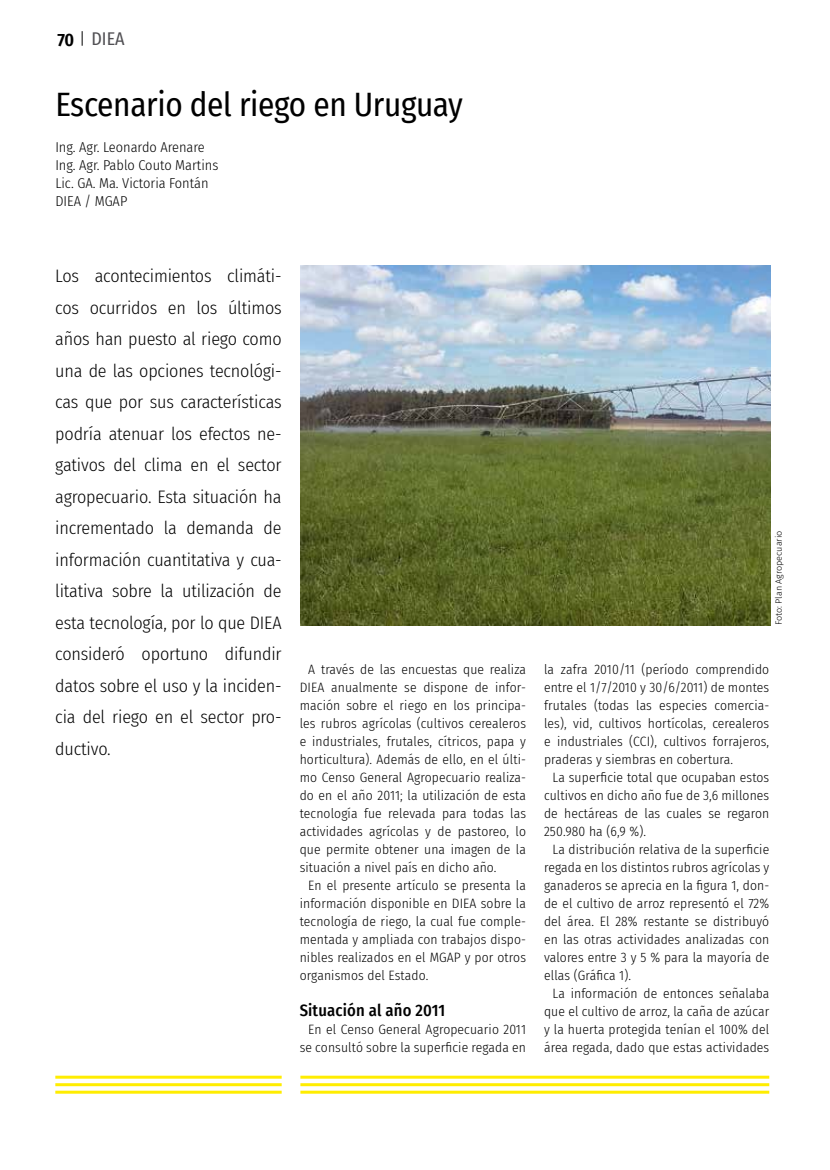
<style>
.page{position:relative;width:830px;height:1170px;background:#fff}
.page>*{position:absolute;margin:0;border:0;box-sizing:border-box;transform-origin:0 0}
.t1{font:33px "Fira Sans Condensed";letter-spacing:-.01em;color:#000}
.t2{font:300 18px/31.5px "Fira Sans Condensed";letter-spacing:-.01em;color:#000;text-align:justify}
.t3{font:18px "Fira Sans Condensed";color:#504f53}
.t4{font:600 18px "Fira Sans Condensed";color:#000}
.t5{font:500 16.5px "Fira Sans Condensed";letter-spacing:.01em;color:#000}
.t6{font:300 14.25px/18px "Fira Sans Condensed";color:#000}
.t7{font:300 13.5px/18px "Fira Sans Condensed";letter-spacing:.01em;color:#000;text-align:justify}
.t8{font:300 9px "Fira Sans";color:#000}
</style>
<div class="page">
<img style="left:300px;top:265px;width:470px;height:360px">
<hr style="left:55px;top:1075px;width:226px;height:3px;background:#ffed00">
<hr style="left:55px;top:1083px;width:226px;height:3px;background:#ffed00">
<hr style="left:55px;top:1090px;width:226px;height:3px;background:#ffed00">
<hr style="left:300px;top:1075px;width:468px;height:3px;background:#ffed00">
<hr style="left:300px;top:1083px;width:468px;height:3px;background:#ffed00">
<hr style="left:300px;top:1090px;width:468px;height:3px;background:#ffed00">
<svg style="left:82px;top:31px;width:1px;height:15px"></svg>
<h2 class="t4" style="left:57px;top:25px;width:18px">70</h2>
<h2 class="t3" style="left:91px;top:25px;width:35px">DIEA</h2>
<h1 class="t1" style="left:55px;top:80px;width:409px">Escenario del riego en Uruguay</h1>
<p class="t6" style="left:55px;top:138px;width:164px">Ing. Agr. Leonardo Arenare<br>Ing. Agr. Pablo Couto Martins<br>Lic. GA. Ma. Victoria Fontán<br>DIEA / MGAP</p>
<p class="t2" style="left:55px;top:260px;width:228px">Los acontecimientos climáti&shy;cos ocurridos en los últimos años han puesto al riego como una de las opciones tecnológi&shy;cas que por sus características podría atenuar los efectos ne&shy;gativos del clima en el sector agropecuario. Esta situación ha incrementado la demanda de información cuantitativa y cua&shy;litativa sobre la utilización de esta tecnología, por lo que DIEA consideró oportuno difundir datos sobre el uso y la inciden&shy;cia del riego en el sector pro&shy;ductivo.</p>
<p class="t7" style="left:299px;top:660px;width:228px;text-indent:9px">A través de las encuestas que realiza DIEA anualmente se dispone de infor&shy;mación sobre el riego en los principa&shy;les rubros agrícolas (cultivos cerealeros e industriales, frutales, cítricos, papa y horticultura). Además de ello, en el últi&shy;mo Censo General Agropecuario realiza&shy;do en el año 2011; la utilización de esta tecnología fue relevada para todas las actividades agrícolas y de pastoreo, lo que permite obtener una imagen de la situación a nivel país en dicho año.</p>
<p class="t7" style="left:299px;top:876px;width:228px;text-indent:9px">En el presente artículo se presenta la información disponible en DIEA sobre la tecnología de riego, la cual fue comple&shy;mentada y ampliada con trabajos dispo&shy;nibles realizados en el MGAP y por otros organismos del Estado.</p>
<p class="t5" style="left:299px;top:996px;width:147px">Situación al año 2011</p>
<p class="t7" style="left:299px;top:1020px;width:228px;text-align:right">En el Censo General Agropecuario 2011 se consultó sobre la superficie regada en</p>
<p class="t8" style="left:772px;top:625px;width:96px;rotate:-90deg">Foto: Plan Agropecuario</p>
<p class="t7" style="left:543px;top:660px;width:227px">la zafra 2010/11 (período comprendido entre el 1/7/2010 y 30/6/2011) de montes frutales (todas las especies comercia&shy;les), vid, cultivos hortícolas, cerealeros e industriales (CCI), cultivos forrajeros, praderas y siembras en cobertura.</p>
<p class="t7" style="left:543px;top:768px;width:227px;text-indent:9px">La superficie total que ocupaban estos cultivos en dicho año fue de 3,6 millones de hectáreas de las cuales se regaron 250.980 ha (6,9 %).</p>
<p class="t7" style="left:543px;top:840px;width:227px;text-indent:9px">La distribución relativa de la superficie regada en los distintos rubros agrícolas y ganaderos se aprecia en la figura 1, don&shy;de el cultivo de arroz representó el 72% del área. El 28% restante se distribuyó en las otras actividades analizadas con valores entre 3 y 5 % para la mayoría de ellas (Gráfica 1).</p>
<p class="t7" style="left:543px;top:984px;width:227px;text-indent:9px">La información de entonces señalaba que el cultivo de arroz, la caña de azúcar y la huerta protegida tenían el 100% del área regada, dado que estas actividades</p>
</div>
